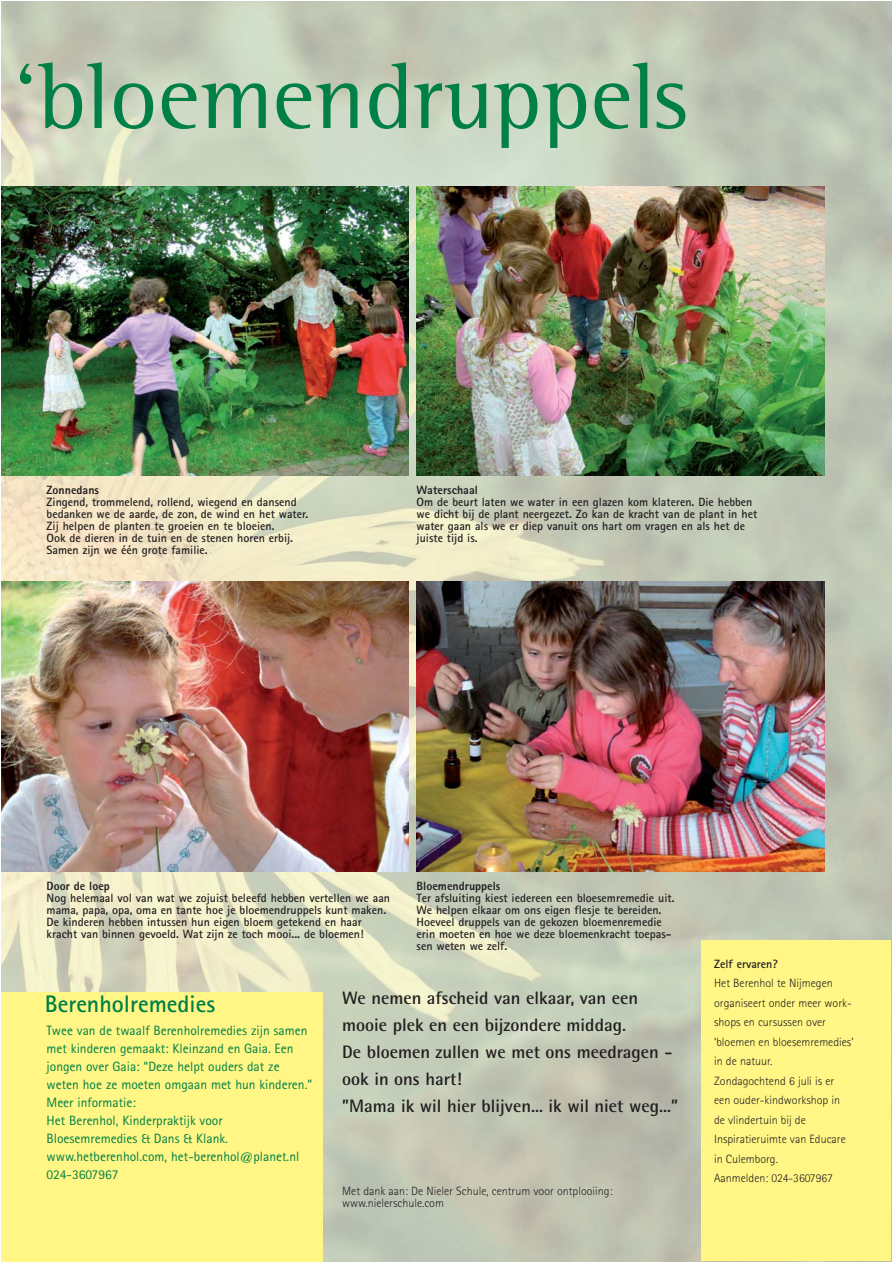
<style>
.page{position:relative;width:893px;height:1263px;background:#fff}
.page>*{position:absolute;margin:0;border:0;box-sizing:border-box;transform-origin:0 0}
.t1{font:93.75px "Rotis Semi Serif";color:#007f46}
.t2{font:700 24px "Rotis Sans Serif";color:#007f46}
.t3{font:700 18px/27px "Rotis Semi Sans";color:#231f20}
.t4{font:13.5px/18px "Rotis Sans Serif";color:#007f46}
.t5{font:700 12px/12px "Rotis Sans Serif";color:#231f20}
.t6{font:300 12px/19.5px "Rotis Sans Serif";color:#231f20}
.t7{font:800 12px "Rotis Sans Serif";color:#231f20}
</style>
<div class="page">
<img style="left:2px;top:2px;width:889px;height:1259px">
<div style="left:2px;top:992px;width:321px;height:269px;background:#fff685"></div>
<div style="left:701px;top:941px;width:190px;height:320px;background:#fff685"></div>
<img style="left:2px;top:186px;width:406px;height:289px">
<img style="left:417px;top:186px;width:408px;height:289px">
<img style="left:2px;top:582px;width:406px;height:289px">
<img style="left:417px;top:582px;width:408px;height:289px">
<h1 class="t1" style="left:15px;top:62px;width:674px">‘bloemendruppels</h1>
<p class="t7" style="left:47px;top:486px;width:54px">Zonnedans</p>
<p class="t5" style="left:47px;top:497px;width:263px">Zingend, trommelend, rollend, wiegend en dansend bedanken we de aarde, de zon, de wind en het water.<br>Zij helpen de planten te groeien en te bloeien.<br>Ook de dieren in de tuin en de stenen horen erbij.<br>Samen zijn we één grote familie.</p>
<p class="t7" style="left:417px;top:486px;width:63px">Waterschaal</p>
<p class="t5" style="left:417px;top:497px;width:342px">Om de beurt laten we water in een glazen kom klateren. Die hebben we dicht bij de plant neergezet. Zo kan de kracht van de plant in het water gaan als we er diep vanuit ons hart om vragen en als het de juiste tijd is.</p>
<p class="t7" style="left:47px;top:882px;width:65px">Door de loep</p>
<p class="t5" style="left:47px;top:893px;width:345px">Nog helemaal vol van wat we zojuist beleefd hebben vertellen we aan mama, papa, opa, oma en tante hoe je bloemendruppels kunt maken.<br>De kinderen hebben intussen hun eigen bloem getekend en haar kracht van binnen gevoeld. Wat zijn ze toch mooi... de bloemen!</p>
<p class="t7" style="left:417px;top:882px;width:85px">Bloemendruppels</p>
<p class="t5" style="left:417px;top:893px;width:260px">Ter afsluiting kiest iedereen een bloesemremedie uit.<br>We helpen elkaar om ons eigen flesje te bereiden.<br>Hoeveel druppels van de gekozen bloemenremedie erin moeten en hoe we deze bloemenkracht toepas&shy;sen weten we zelf.</p>
<h2 class="t2" style="left:45px;top:995px;width:172px">Berenholremedies</h2>
<p class="t4" style="left:47px;top:1023px;width:267px">Twee van de twaalf Berenholremedies zijn samen met kinderen gemaakt: Kleinzand en Gaia. Een jongen over Gaia: “Deze helpt ouders dat ze weten hoe ze moeten omgaan met hun kinderen.” Meer informatie:<br>Het Berenhol, Kinderpraktijk voor Bloesemremedies &amp; Dans &amp; Klank. www.hetberenhol.com, het-berenhol@planet.nl 024-3607967</p>
<h3 class="t3" style="left:342px;top:986px;width:337px">We nemen afscheid van elkaar, van een mooie plek en een bijzondere middag.<br>De bloemen zullen we met ons meedragen - ook in ons hart!<br>”Mama ik wil hier blijven... ik wil niet weg...”</h3>
<p class="t6" style="left:342px;top:1186px;width:272px;line-height:12px">Met dank aan: De Nieler Schule, centrum voor ontplooiing: www.nielerschule.com</p>
<p class="t5" style="left:714px;top:959px;width:65px">Zelf ervaren?</p>
<p class="t6" style="left:714px;top:975px;width:141px">Het Berenhol te Nijmegen organiseert onder meer work&shy;shops en cursussen over ‘bloemen en bloesemremedies’ in de natuur.<br>Zondagochtend 6 juli is er<br>een ouder-kindworkshop in de vlindertuin bij de<br>Inspiratieruimte van Educare in Culemborg.<br>Aanmelden: 024-3607967</p>
</div>
